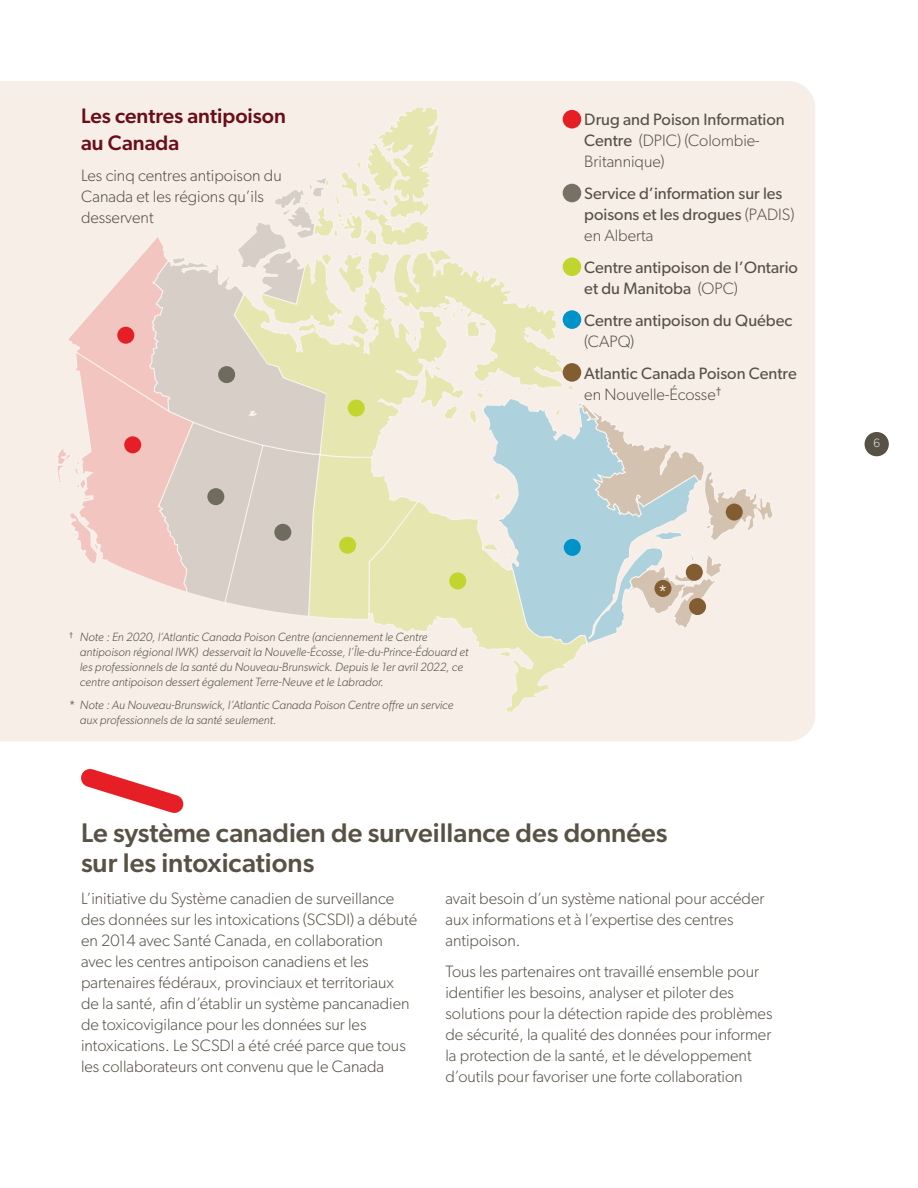
<style>
.page{position:relative;width:918px;height:1188px;background:#fff}
.page>*{position:absolute;margin:0;border:0;box-sizing:border-box;transform-origin:0 0}
.Subtitle{font:500 27px/30px "Gibson";color:#575245}
.Subtitle-2{font:500 21px/27px "Gibson";color:#680f19}
.Body_Text{font:300 16.5px/21px "Gibson";color:#575245}
.Body_Text-2{font:16.5px/21px "Gibson";color:#575245}
.Body_Text-3{font:16.5px "Gibson";color:#fff}
.Body_Text-4{font:italic 300 12px/15px "Gibson";color:#575245}
.t1{font:100 12px "Gibson";color:#fff}
.s1{font-weight:400;font-style:normal}
.s2{font-weight:300}
</style>
<div class="page">
<div style="left:0;top:81px;width:815px;height:660px;background:#f7eee7"></div>
<div style="left:865px;top:432px;width:24px;height:24px;background:#575245;border-radius:50%"></div>
<svg style="left:234px;top:108px;width:341px;height:392px;background:#f3ecdb"></svg>
<svg style="left:56px;top:177px;width:363px;height:443px;background:#e9ddcd"></svg>
<svg style="left:368px;top:500px;width:220px;height:213px;background:#eeeacc"></svg>
<svg style="left:483px;top:398px;width:218px;height:247px;background:#c7dcdb"></svg>
<svg style="left:627px;top:554px;width:96px;height:76px;background:#e7dfd6"></svg>
<svg style="left:580px;top:402px;width:194px;height:139px;background:#deded8"></svg>
<div style="left:124px;top:436px;width:17px;height:17px;background:#e61e26;border-radius:50%"></div>
<div style="left:117px;top:327px;width:17px;height:17px;background:#e61e26;border-radius:50%"></div>
<div style="left:218px;top:366px;width:17px;height:17px;background:#706b5f;border-radius:50%"></div>
<div style="left:207px;top:488px;width:17px;height:17px;background:#706b5f;border-radius:50%"></div>
<div style="left:274px;top:524px;width:17px;height:17px;background:#706b5f;border-radius:50%"></div>
<div style="left:339px;top:537px;width:17px;height:17px;background:#c1d52f;border-radius:50%"></div>
<div style="left:348px;top:400px;width:17px;height:17px;background:#c1d52f;border-radius:50%"></div>
<div style="left:449px;top:572px;width:17px;height:17px;background:#c1d52f;border-radius:50%"></div>
<div style="left:564px;top:539px;width:17px;height:17px;background:#0093c9;border-radius:50%"></div>
<div style="left:726px;top:504px;width:17px;height:17px;background:#835d32;border-radius:50%"></div>
<div style="left:654px;top:580px;width:17px;height:17px;background:#835d32;border-radius:50%"></div>
<div style="left:689px;top:598px;width:17px;height:17px;background:#835d32;border-radius:50%"></div>
<div style="left:686px;top:564px;width:17px;height:17px;background:#835d32;border-radius:50%"></div>
<div style="left:563px;top:110px;width:18px;height:18px;background:#e61e26;border-radius:50%"></div>
<div style="left:563px;top:184px;width:18px;height:18px;background:#777165;border-radius:50%"></div>
<div style="left:563px;top:258px;width:18px;height:18px;background:#c1d52f;border-radius:50%"></div>
<div style="left:563px;top:310px;width:18px;height:19px;background:#0093c9;border-radius:50%"></div>
<div style="left:563px;top:363px;width:18px;height:19px;background:#835d32;border-radius:50%"></div>
<svg style="left:81px;top:769px;width:103px;height:44px"></svg>
<p class="Subtitle-2" style="left:81px;top:101px;width:207px">Les centres antipoison au Canada</p>
<p class="Body_Text" style="left:81px;top:165px;width:202px">Les cinq centres antipoison du<br>Canada et les régions qu’ils desservent</p>
<p class="Body_Text-4" style="left:80px;top:629px;width:390px;text-indent:-11px"><sup>†</sup> Note : En 2020, l’Atlantic Canada Poison Centre (anciennement le Centre antipoison régional IWK) desservait la Nouvelle-Écosse, l’Île-du-Prince-Édouard et les professionnels de la santé du Nouveau-Brunswick. Depuis le 1er avril 2022, ce centre antipoison dessert également Terre-Neuve et le Labrador.</p>
<p class="Body_Text-4" style="left:80px;top:697px;width:375px;text-indent:-11px"><span class="s1">*</span> Note : Au Nouveau-Brunswick, l’Atlantic Canada Poison Centre offre un service aux professionnels de la santé seulement.</p>
<p class="Body_Text-2" style="left:584px;top:109px;width:202px">Drug and Poison Information<br>Centre <span class="s2">(DPIC) (Colombie-<br>Britannique)</span></p>
<p class="Body_Text-2" style="left:584px;top:183px;width:212px">Service d’information sur les poisons et les drogues <span class="s2">(PADIS) en Alberta</span></p>
<p class="Body_Text-2" style="left:584px;top:257px;width:215px">Centre antipoison de l’Ontario et du Manitoba <span class="s2">(OPC)</span></p>
<p class="Body_Text-2" style="left:584px;top:309px;width:210px">Centre antipoison du Québec <span class="s2">(CAPQ)</span></p>
<p class="Body_Text-2" style="left:584px;top:362px;width:214px">Atlantic Canada Poison Centre <span class="s2">en Nouvelle-Écosse</span><sup>†</sup></p>
<p class="Body_Text-3" style="left:659px;top:581px;width:10px">*</p>
<p class="Subtitle" style="left:81px;top:817px;width:588px">Le système canadien de surveillance des données sur les intoxications</p>
<p class="Body_Text" style="left:81px;top:887px;width:338px">L’initiative du Système canadien de surveillance des données sur les intoxications (SCSDI) a débuté en 2014 avec Santé Canada, en collaboration avec les centres antipoison canadiens et les partenaires fédéraux, provinciaux et territoriaux<br>de la santé, afin d’établir un système pancanadien de toxicovigilance pour les données sur les intoxications. Le SCSDI a été créé parce que tous les collaborateurs ont convenu que le Canada</p>
<p class="Body_Text" style="left:446px;top:887px;width:320px">avait besoin d’un système national pour accéder aux informations et à l’expertise des centres antipoison.</p>
<p class="Body_Text" style="left:446px;top:961px;width:328px">Tous les partenaires ont travaillé ensemble pour identifier les besoins, analyser et piloter des solutions pour la détection rapide des problèmes de sécurité, la qualité des données pour informer la protection de la santé, et le développement d’outils pour favoriser une forte collaboration</p>
<p class="t1" style="left:873px;top:436px;width:8px">6</p>
</div>
